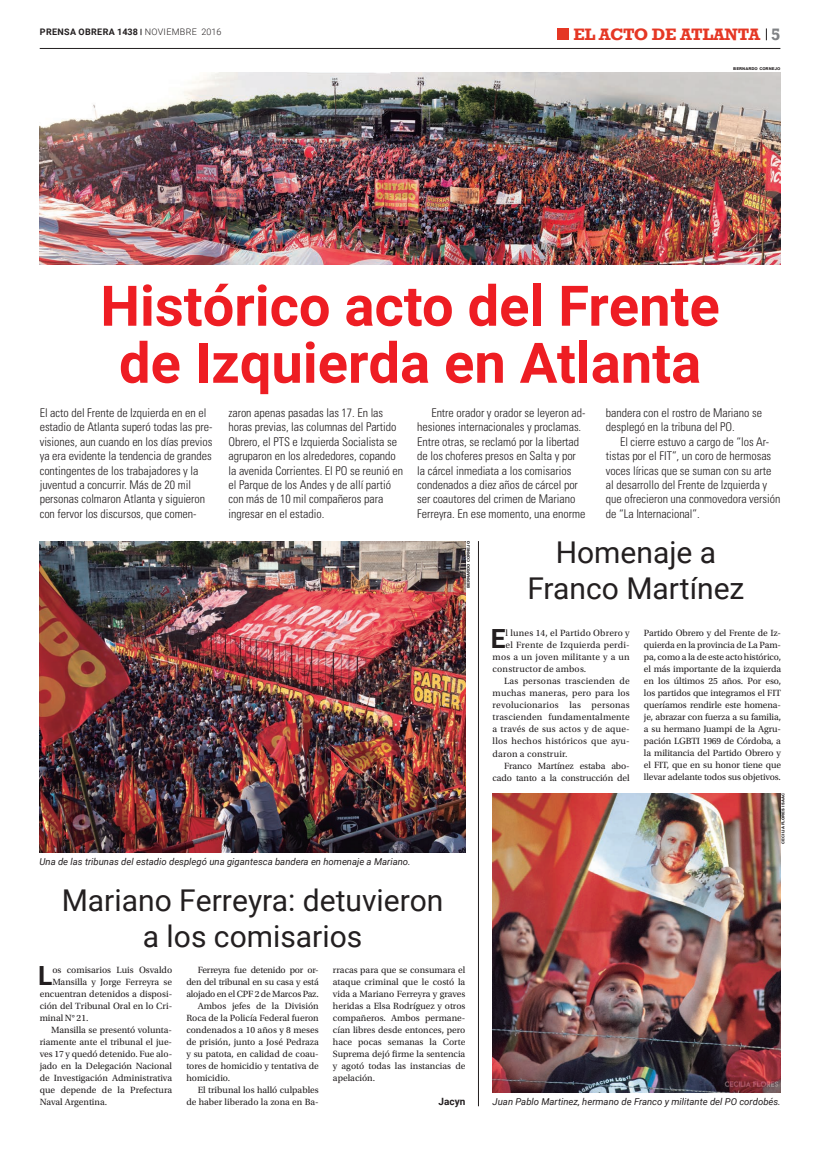
<style>
.page{position:relative;width:823px;height:1163px;background:#fff}
.page>*{position:absolute;margin:0;border:0;box-sizing:border-box;transform-origin:0 0}
.t1{font:700 56px/57px "Roboto";color:#ee1d23;text-align:center}
.t2{font:30px/36px "Roboto";color:#231f20;text-align:center}
.t3{font:700 26.4px "Roboto";color:#231f20}
.t4{font:700 17px "Rockwell";letter-spacing:-.02em;color:#e53724}
.t5{font:700 17px "Rockwell";color:#808285}
.t6{font:300 condensed 12px/14.4px "Univers LT Std";letter-spacing:-.005em;color:#231f20}
.t7{font:700 10px "Roboto";color:#231f20}
.t8{font:9.5px/12px "Utopia Std";color:#231f20;text-align:justify}
.t9{font:9.5px "Utopia Std";letter-spacing:.02em;color:#231f20}
.t10{font:italic 9.5px "Roboto";color:#231f20}
.t11{font:9.5px "Utopia Std";letter-spacing:-.02em;color:#231f20}
.t12{font:700 9px "Roboto";letter-spacing:.035em;color:#231f20}
.t13{font:700 5px "Arial";color:#231f20}
.s1{font-weight:300}
</style>
<div class="page">
<svg style="left:765px;top:28px;width:1px;height:12px"></svg>
<hr style="left:40px;top:48px;width:740px;height:1px;background:#231f20">
<div style="left:557px;top:28px;width:12px;height:12px;background:#e53724"></div>
<img style="left:40px;top:541px;width:425px;height:311px">
<img style="left:492px;top:793px;width:288px;height:299px">
<img style="left:40px;top:72px;width:740px;height:192px">
<hr style="left:478px;top:541px;width:1px;height:565px;background:#231f20">
<p class="t12" style="left:40px;top:25px;width:183px">PRENSA OBRERA 1438 <span class="s1">NOVIEMBRE 2016</span></p>
<h3 class="t4" style="left:573px;top:24px;width:188px">EL ACTO DE ATLANTA</h3>
<h3 class="t5" style="left:770px;top:24px;width:11px">5</h3>
<p class="t13" style="left:732px;top:65px;width:49px">bernardo cornejo</p>
<h1 class="t1" style="left:100px;top:275px;width:620px">Histórico acto del Frente de Izquierda en Atlanta</h1>
<p class="t6" style="left:40px;top:405px;width:174px">El acto del Frente de Izquierda en en el estadio de Atlanta superó todas las pre&shy;visiones, aun cuando en los días previos ya era evidente la tendencia de grandes contingentes de los trabajadores y la juventud a concurrir. Más de 20 mil personas colmaron Atlanta y siguieron con fervor los discursos, que comen-</p>
<p class="t6" style="left:228px;top:405px;width:176px">zaron apenas pasadas las 17. En las horas previas, las columnas del Partido Obrero, el PTS e Izquierda Socialista se agruparon en los alrededores, copando la avenida Corrientes. El PO se reunió en el Parque de los Andes y de allí partió con más de 10 mil compañeros para ingresar en el estadio.</p>
<p class="t6" style="left:417px;top:405px;width:170px;text-indent:14px">Entre orador y orador se leyeron ad&shy;hesiones internacionales y proclamas.<br>Entre otras, se reclamó por la libertad de los choferes presos en Salta y por la cárcel inmediata a los comisarios condenados a diez años de cárcel por ser coautores del crimen de Mariano Ferreyra. En ese momento, una enorme</p>
<p class="t6" style="left:605px;top:405px;width:158px">bandera con el rostro de Mariano se desplegó en la tribuna del PO.</p>
<p class="t6" style="left:605px;top:434px;width:176px;text-indent:14px">El cierre estuvo a cargo de “los Ar&shy;tistas por el FIT”, un coro de hermosas voces líricas que se suman con su arte al desarrollo del Frente de Izquierda y que ofrecieron una conmovedora versión de “La Internacional”.</p>
<p class="t13" style="left:464px;top:588px;width:49px;rotate:-90deg">bernardo cornejo</p>
<p class="t10" style="left:39px;top:854px;width:372px">Una de las tribunas del estadio desplegó una gigantesca bandera en homenaje a Mariano.</p>
<h2 class="t2" style="left:62px;top:881px;width:383px">Mariano Ferreyra: detuvieron a los comisarios</h2>
<h3 class="t3" style="left:38px;top:956px;width:16px">L</h3>
<p class="t8" style="left:52px;top:963px;width:121px">os comisarios Luis Osvaldo</p>
<p class="t8" style="left:52px;top:975px;width:121px">Mansilla y Jorge Ferreyra se</p>
<p class="t8" style="left:40px;top:987px;width:134px">encuentran detenidos a disposi-</p>
<p class="t8" style="left:40px;top:999px;width:134px">ción del Tribunal Oral en lo Cri-</p>
<p class="t8" style="left:40px;top:1011px;width:50px">minal N° 21.</p>
<p class="t8" style="left:51px;top:1023px;width:122px">Mansilla se presentó volunta-</p>
<p class="t8" style="left:40px;top:1035px;width:134px">riamente ante el tribunal el jue-</p>
<p class="t8" style="left:40px;top:1047px;width:134px">ves 17 y quedó detenido. Fue alo-</p>
<p class="t8" style="left:40px;top:1059px;width:134px">jado en la Delegación Nacional</p>
<p class="t8" style="left:40px;top:1071px;width:134px">de Investigación Administrativa</p>
<p class="t8" style="left:40px;top:1083px;width:134px">que depende de la Prefectura</p>
<p class="t8" style="left:40px;top:1095px;width:69px">Naval Argentina.</p>
<p class="t11" style="left:197px;top:964px;width:122px">Ferreyra fue detenido por or-</p>
<p class="t11" style="left:186px;top:976px;width:134px">den del tribunal en su casa y está</p>
<p class="t11" style="left:186px;top:988px;width:134px">alojado en el CPF 2 de Marcos Paz.</p>
<p class="t8" style="left:197px;top:999px;width:122px">Ambos jefes de la División</p>
<p class="t8" style="left:186px;top:1011px;width:134px">Roca de la Policía Federal fueron</p>
<p class="t8" style="left:186px;top:1023px;width:134px">condenados a 10 años y 8 meses</p>
<p class="t8" style="left:186px;top:1035px;width:134px">de prisión, junto a José Pedraza</p>
<p class="t8" style="left:186px;top:1047px;width:134px">y su patota, en calidad de coau-</p>
<p class="t8" style="left:186px;top:1059px;width:134px">tores de homicidio y tentativa de</p>
<p class="t8" style="left:186px;top:1071px;width:45px">homicidio.</p>
<p class="t8" style="left:197px;top:1083px;width:122px">El tribunal los halló culpables</p>
<p class="t8" style="left:186px;top:1095px;width:134px">de haber liberado la zona en Ba-</p>
<p class="t8" style="left:333px;top:963px;width:134px">rracas para que se consumara el ataque criminal que le costó la vida a Mariano Ferreyra y graves heridas a Elsa Rodríguez y otros compañeros. Ambos permane&shy;cían libres desde entonces, pero hace pocas semanas la Corte Suprema dejó firme la sentencia y agotó todas las instancias de apelación.</p>
<p class="t7" style="left:438px;top:1093px;width:28px">Jacyn</p>
<h2 class="t2" style="left:527px;top:533px;width:218px">Homenaje a<br>Franco Martínez</h2>
<h3 class="t3" style="left:490px;top:620px;width:16px">E</h3>
<p class="t9" style="left:505px;top:628px;width:125px">l lunes 14, el Partido Obrero y</p>
<p class="t9" style="left:505px;top:640px;width:126px">el Frente de Izquierda perdi-</p>
<p class="t9" style="left:492px;top:652px;width:138px">mos a un joven militante y a un</p>
<p class="t9" style="left:492px;top:664px;width:95px">constructor de ambos.</p>
<p class="t9" style="left:503px;top:676px;width:127px">Las personas trascienden de</p>
<p class="t9" style="left:492px;top:688px;width:138px">muchas maneras, pero para los</p>
<p class="t9" style="left:492px;top:700px;width:138px">revolucionarios las personas</p>
<p class="t9" style="left:492px;top:712px;width:138px">trascienden fundamentalmente</p>
<p class="t9" style="left:492px;top:724px;width:138px">a través de sus actos y de aque-</p>
<p class="t9" style="left:492px;top:736px;width:138px">llos hechos históricos que ayu-</p>
<p class="t9" style="left:492px;top:748px;width:76px">daron a construir.</p>
<p class="t8" style="left:503px;top:759px;width:127px">Franco Martínez estaba abo-</p>
<p class="t8" style="left:492px;top:771px;width:138px">cado tanto a la construcción del</p>
<p class="t8" style="left:643px;top:627px;width:138px">Partido Obrero y del Frente de Iz&shy;quierda en la provincia de La Pam&shy;pa, como a la de este acto histórico, el más importante de la izquierda en los últimos 25 años. Por eso, los partidos que integramos el FIT queríamos rendirle este homena&shy;je, abrazar con fuerza a su familia, a su hermano Juampi de la Agru&shy;pación LGBTI 1969 de Córdoba, a la militancia del Partido Obrero y el FIT, que en su honor tiene que llevar adelante todos sus objetivos.</p>
<p class="t13" style="left:778px;top:843px;width:52px;rotate:-90deg">cecilia flores isaac</p>
<p class="t10" style="left:492px;top:1094px;width:289px">Juan Pablo Martinez, hermano de Franco y militante del PO cordobés.</p>
</div>
